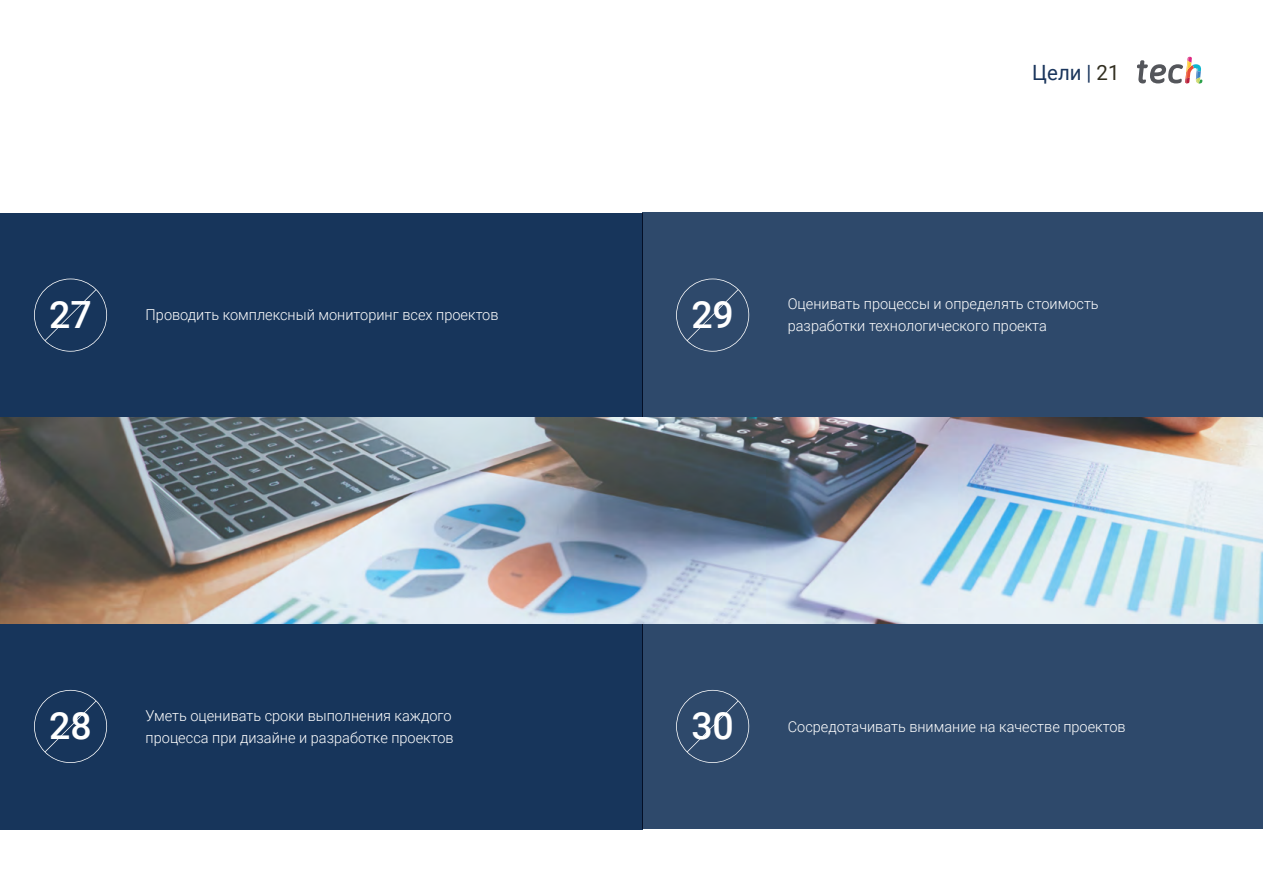
<style>
.page{position:relative;width:1263px;height:893px;background:#fff}
.page>*{position:absolute;margin:0;border:0;box-sizing:border-box;transform-origin:0 0}
.t1{font:500 37.5px "Roboto";color:#fff}
.t2{font:21px "Roboto";color:#1a355c}
.t3{font:300 15px "Roboto";color:#fff}
.s1{color:#312e20}
</style>
<div class="page">
<svg style="left:1137px;top:57px;width:65px;height:27px"></svg>
<div style="left:0;top:213px;width:642px;height:616px;background:#17355b"></div>
<div style="left:642px;top:213px;width:621px;height:616px;background:#2e496b"></div>
<svg style="left:676px;top:690px;width:73px;height:73px"></svg>
<svg style="left:34px;top:690px;width:73px;height:73px"></svg>
<svg style="left:34px;top:279px;width:73px;height:73px"></svg>
<svg style="left:676px;top:279px;width:73px;height:73px"></svg>
<hr style="left:0;top:623px;width:1231px;height:1px;background:#fff">
<img style="left:0;top:418px;width:1263px;height:205px">
<h2 class="t2" style="left:1032px;top:57px;width:89px">Цели | <span class="s1">21</span></h2>
<h1 class="t1" style="left:49px;top:288px;width:44px">27</h1>
<h1 class="t1" style="left:691px;top:288px;width:44px">29</h1>
<p class="t3" style="left:146px;top:304px;width:354px">Проводить комплексный мониторинг всех проектов</p>
<p class="t3" style="left:788px;top:293px;width:312px">Оценивать процессы и определять стоимость</p>
<p class="t3" style="left:788px;top:315px;width:261px">разработки технологического проекта</p>
<h1 class="t1" style="left:49px;top:699px;width:44px">28</h1>
<p class="t3" style="left:146px;top:705px;width:308px">Уметь оценивать сроки выполнения каждого</p>
<p class="t3" style="left:146px;top:727px;width:310px">процесса при дизайне и разработке проектов</p>
<h1 class="t1" style="left:691px;top:699px;width:44px">30</h1>
<p class="t3" style="left:788px;top:716px;width:339px">Сосредотачивать внимание на качестве проектов</p>
</div>
